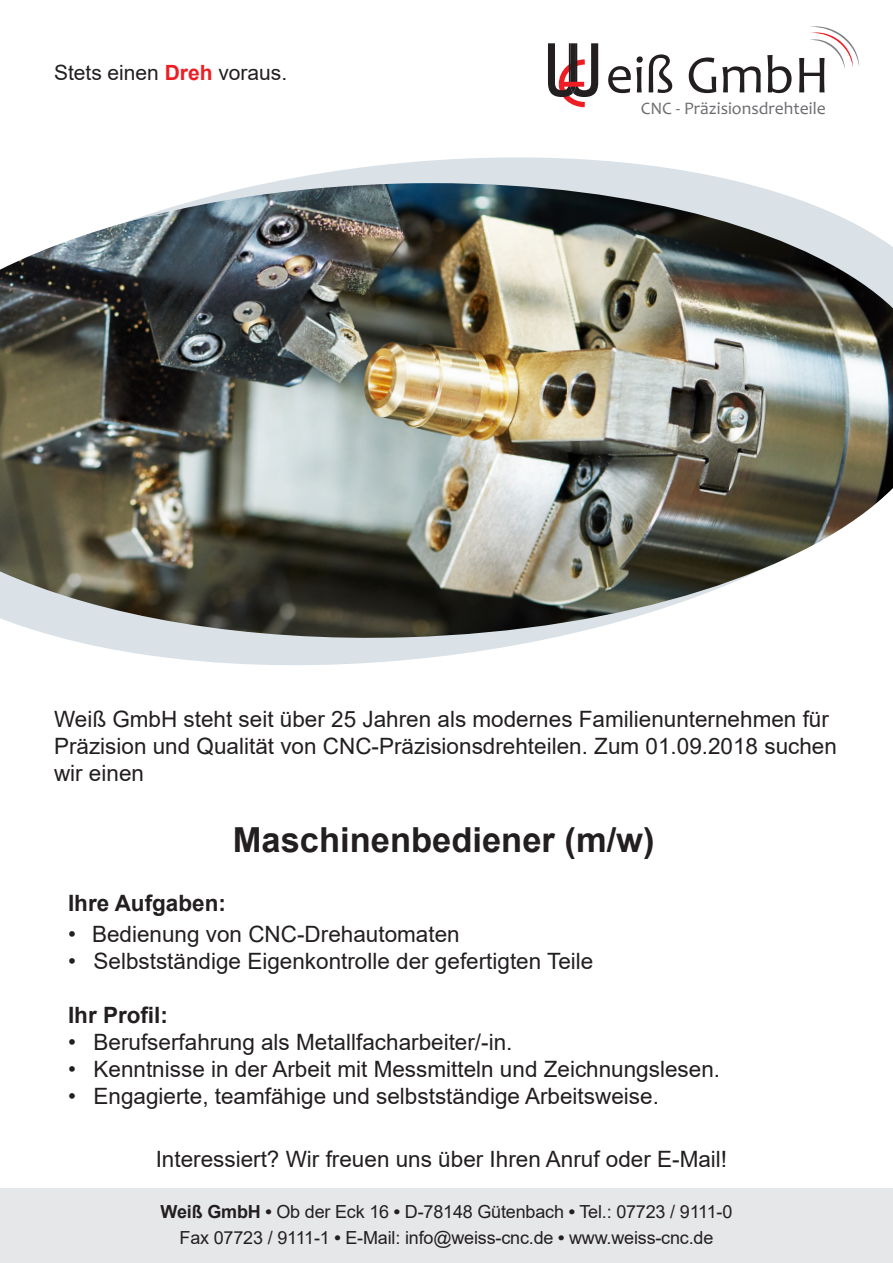
<style>
.page{position:relative;width:893px;height:1263px;background:#fff}
.page>*{position:absolute;margin:0;border:0;box-sizing:border-box;transform-origin:0 0}
.t1{font:54.15px "Candara";color:#231f20}
.t2{font:700 34.5px "Arial";color:#231f20}
.t3{font:22.5px/27px "Arial";color:#231f20}
.t4{font:700 22.5px "Arial";color:#231f20}
.t5{font:21px "Arial";color:#231f20}
.t6{font:18px "Arial";letter-spacing:-.01em;color:#231f20}
.t7{font:17.7px "Candara";color:#6c6d70}
.s1{font-weight:700;color:#ee1d23}
.s2{font-weight:700}
</style>
<div class="page">
<div style="left:0;top:1188px;width:893px;height:75px;background:#e6e7e9"></div>
<svg style="left:810px;top:26px;width:49px;height:43px"></svg>
<svg style="left:548px;top:43px;width:50px;height:65px"></svg>
<div style="left:560px;top:82px;width:24px;height:5px;background:#ee1d23"></div>
<svg style="left:79px;top:157px;width:664px;height:508px"></svg>
<img style="left:0;top:183px;width:893px;height:459px">
<p class="t5" style="left:54px;top:58px;width:235px">Stets einen <span class="s1">Dreh</span> voraus.</p>
<p class="t1" style="left:606px;top:41px;width:225px">eiß GmbH</p>
<p class="t7" style="left:641px;top:97px;width:187px">CNC - Präzisionsdrehteile</p>
<p class="t3" style="left:54px;top:705px;width:784px">Weiß GmbH steht seit über 25 Jahren als modernes Familienunternehmen für<br>Präzision und Qualität von CNC-Präzisionsdrehteilen. Zum 01.09.2018 suchen wir einen</p>
<p class="t2" style="left:233px;top:815px;width:423px">Maschinenbediener (m/w)</p>
<p class="t4" style="left:68px;top:887px;width:159px">Ihre Aufgaben:</p>
<p class="t3" style="left:68px;top:921px;width:393px">• Bedienung von CNC-Drehautomaten</p>
<p class="t3" style="left:68px;top:948px;width:527px">• Selbstständige Eigenkontrolle der gefertigten Teile</p>
<p class="t4" style="left:68px;top:1000px;width:102px">Ihr Profil:</p>
<p class="t3" style="left:68px;top:1029px;width:446px">• Berufserfahrung als Metallfacharbeiter/-in.</p>
<p class="t3" style="left:68px;top:1056px;width:654px">• Kenntnisse in der Arbeit mit Messmitteln und Zeichnungslesen.</p>
<p class="t3" style="left:68px;top:1083px;width:592px">• Engagierte, teamfähige und selbstständige Arbeitsweise.</p>
<p class="t3" style="left:156px;top:1145px;width:573px">Interessiert? Wir freuen uns über Ihren Anruf oder E-Mail!</p>
<p class="t6" style="left:161px;top:1199px;width:573px"><span class="s2">Weiß GmbH •</span> Ob der Eck 16 <span class="s2">•</span> D-78148 Gütenbach <span class="s2">•</span> Tel.: 07723 / 9111-0</p>
<p class="t6" style="left:180px;top:1225px;width:535px">Fax 07723 / 9111-1 <span class="s2">•</span> E-Mail: info@weiss-cnc.de <span class="s2">•</span> www.weiss-cnc.de</p>
</div>
